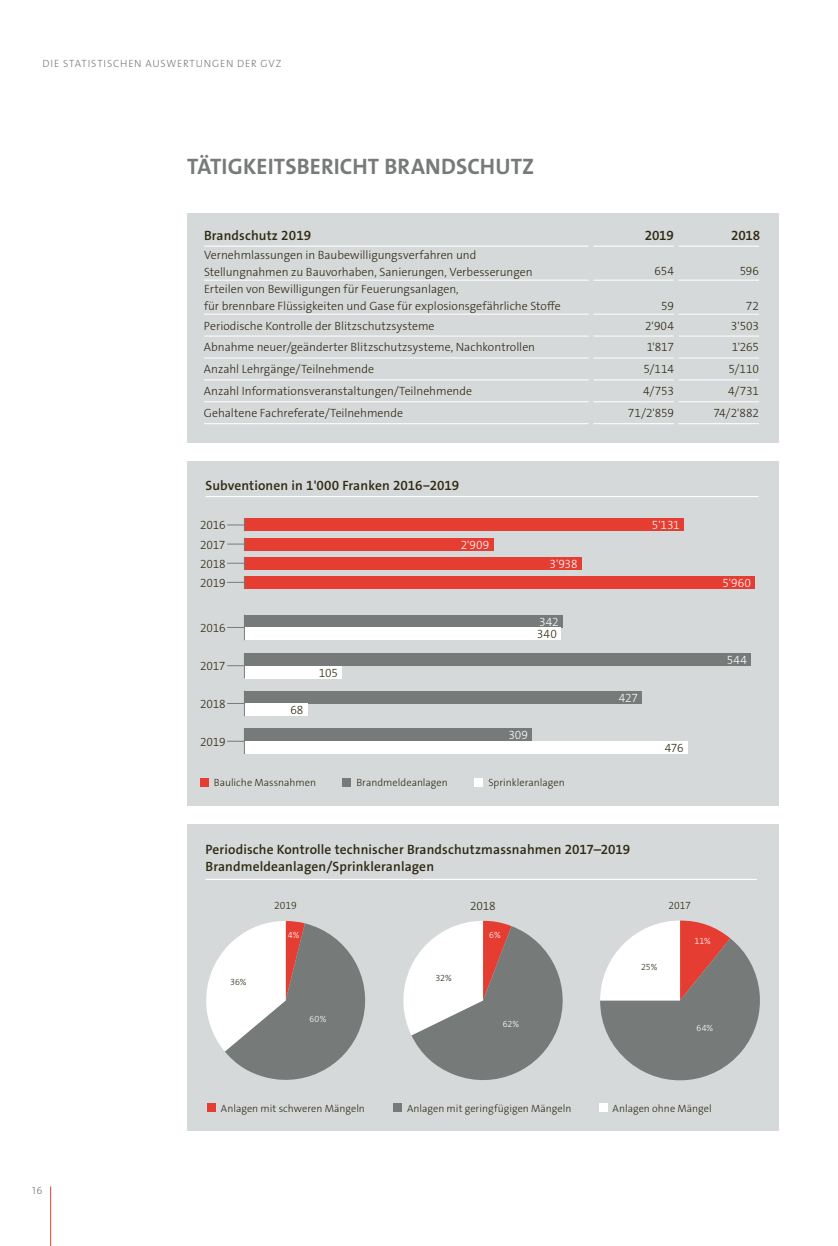
<style>
.page{position:relative;width:838px;height:1246px;background:#fff}
.page>*{position:absolute;margin:0;border:0;box-sizing:border-box;transform-origin:0 0}
.t1{font:22.5px "The Sans LP7 Bld";letter-spacing:.005em;color:#767a78}
.t2{font:13.5px/16.6px "The Sans LP6 Se Bld";letter-spacing:.01em;color:#2f2912}
.t3{font:12px/19px "The Sans LP3 Lig";color:#2f2912}
.t4{font:12px "The Sans LP3 Lig";letter-spacing:-.015em;color:#fff}
.t5{font:10.5px "The Sans LP3 Lig";color:#2f2912}
.t6{font:10.5px "The Sans LP3 Lig";letter-spacing:.08em;color:#767a78}
.t7{font:9px "The Sans LP3 Lig";color:#fff}
.t8{font:9px "The Sans LP3 Lig";color:#2f2912}
</style>
<div class="page">
<div style="left:187px;top:461px;width:591px;height:344px;background:#d6d9da"></div>
<div style="left:187px;top:213px;width:591px;height:229px;background:#d6d9da"></div>
<div style="left:187px;top:825px;width:591px;height:306px;background:#d6d9da"></div>
<div style="left:244px;top:615px;width:319px;height:12px;background:#767a78"></div>
<div style="left:244px;top:653px;width:507px;height:13px;background:#767a78"></div>
<div style="left:244px;top:691px;width:398px;height:12px;background:#767a78"></div>
<div style="left:244px;top:728px;width:288px;height:13px;background:#767a78"></div>
<div style="left:244px;top:627px;width:317px;height:13px;background:#fff"></div>
<div style="left:244px;top:666px;width:98px;height:12px;background:#fff"></div>
<div style="left:244px;top:703px;width:64px;height:13px;background:#fff"></div>
<div style="left:244px;top:741px;width:444px;height:13px;background:#fff"></div>
<div style="left:244px;top:519px;width:440px;height:12px;background:#e63d33"></div>
<div style="left:244px;top:538px;width:249px;height:12px;background:#e63d33"></div>
<div style="left:244px;top:557px;width:338px;height:13px;background:#e63d33"></div>
<div style="left:244px;top:576px;width:511px;height:13px;background:#e63d33"></div>
<svg style="left:206px;top:921px;width:160px;height:159px"></svg>
<svg style="left:600px;top:920px;width:160px;height:160px"></svg>
<svg style="left:403px;top:921px;width:160px;height:159px"></svg>
<hr style="left:50px;top:1186px;width:1px;height:60px;background:#e63d33">
<hr style="left:204px;top:246px;width:385px;height:1px;background:#fff">
<hr style="left:593px;top:246px;width:81px;height:1px;background:#fff">
<hr style="left:678px;top:246px;width:81px;height:1px;background:#fff">
<hr style="left:204px;top:280px;width:385px;height:1px;background:#fff">
<hr style="left:593px;top:280px;width:81px;height:1px;background:#fff">
<hr style="left:678px;top:280px;width:81px;height:1px;background:#fff">
<hr style="left:204px;top:314px;width:385px;height:1px;background:#fff">
<hr style="left:593px;top:314px;width:81px;height:1px;background:#fff">
<hr style="left:678px;top:314px;width:81px;height:1px;background:#fff">
<hr style="left:204px;top:336px;width:385px;height:1px;background:#fff">
<hr style="left:593px;top:336px;width:81px;height:1px;background:#fff">
<hr style="left:678px;top:336px;width:81px;height:1px;background:#fff">
<hr style="left:204px;top:358px;width:385px;height:1px;background:#fff">
<hr style="left:593px;top:358px;width:81px;height:1px;background:#fff">
<hr style="left:678px;top:358px;width:81px;height:1px;background:#fff">
<hr style="left:204px;top:380px;width:385px;height:1px;background:#fff">
<hr style="left:593px;top:380px;width:81px;height:1px;background:#fff">
<hr style="left:678px;top:380px;width:81px;height:1px;background:#fff">
<hr style="left:204px;top:401px;width:385px;height:1px;background:#fff">
<hr style="left:593px;top:401px;width:81px;height:1px;background:#fff">
<hr style="left:678px;top:401px;width:81px;height:1px;background:#fff">
<hr style="left:204px;top:423px;width:385px;height:1px;background:#fff">
<hr style="left:593px;top:423px;width:81px;height:1px;background:#fff">
<hr style="left:678px;top:423px;width:81px;height:1px;background:#fff">
<hr style="left:205px;top:496px;width:553px;height:1px;background:#fff">
<hr style="left:205px;top:879px;width:552px;height:1px;background:#fff">
<div style="left:200px;top:778px;width:8px;height:9px;background:#e63d33"></div>
<div style="left:342px;top:778px;width:9px;height:9px;background:#767a78"></div>
<div style="left:474px;top:778px;width:9px;height:9px;background:#fff"></div>
<div style="left:207px;top:1104px;width:9px;height:8px;background:#e63d33"></div>
<div style="left:393px;top:1104px;width:9px;height:8px;background:#767a78"></div>
<div style="left:599px;top:1104px;width:8px;height:8px;background:#fff"></div>
<svg style="left:227px;top:626px;width:18px;height:14px"></svg>
<svg style="left:227px;top:665px;width:18px;height:13px"></svg>
<svg style="left:227px;top:702px;width:18px;height:14px"></svg>
<svg style="left:227px;top:740px;width:18px;height:14px"></svg>
<svg style="left:227px;top:519px;width:18px;height:12px"></svg>
<svg style="left:227px;top:538px;width:18px;height:12px"></svg>
<svg style="left:227px;top:557px;width:18px;height:13px"></svg>
<svg style="left:227px;top:576px;width:18px;height:13px"></svg>
<p class="t6" style="left:43px;top:56px;width:240px">DIE STATISTISCHEN AUSWERTUNGEN DER GVZ</p>
<h1 class="t1" style="left:187px;top:152px;width:348px">TÄTIGKEITSBERICHT BRANDSCHUTZ</h1>
<p class="t2" style="left:204px;top:227px;width:109px">Brandschutz 2019</p>
<p class="t2" style="left:645px;top:227px;width:31px">2019</p>
<p class="t2" style="left:731px;top:227px;width:31px">2018</p>
<p class="t3" style="left:204px;top:247px;width:330px;line-height:16.6px">Vernehmlassungen in Baubewilligungsverfahren und<br>Stellungnahmen zu Bauvorhaben, Sanierungen, Verbesserungen</p>
<p class="t3" style="left:654px;top:262px;width:21px">654</p>
<p class="t3" style="left:739px;top:262px;width:21px">596</p>
<p class="t3" style="left:204px;top:281px;width:358px;line-height:16.6px">Erteilen von Bewilligungen für Feuerungsanlagen,<br>für brennbare Flüssigkeiten und Gase für explosionsgefährliche Stoffe</p>
<p class="t3" style="left:661px;top:296px;width:14px">59</p>
<p class="t3" style="left:746px;top:296px;width:15px">72</p>
<p class="t3" style="left:204px;top:316px;width:232px">Periodische Kontrolle der Blitzschutzsysteme</p>
<p class="t3" style="left:645px;top:316px;width:30px">2'904</p>
<p class="t3" style="left:731px;top:316px;width:30px">3'503</p>
<p class="t3" style="left:204px;top:338px;width:333px">Abnahme neuer/geänderter Blitzschutzsysteme, Nachkontrollen</p>
<p class="t3" style="left:646px;top:338px;width:29px">1'817</p>
<p class="t3" style="left:731px;top:338px;width:29px">1'265</p>
<p class="t3" style="left:204px;top:360px;width:171px">Anzahl Lehrgänge/Teilnehmende</p>
<p class="t3" style="left:643px;top:360px;width:32px">5/114</p>
<p class="t3" style="left:728px;top:360px;width:32px">5/110</p>
<p class="t3" style="left:204px;top:382px;width:270px">Anzahl Informationsveranstaltungen/Teilnehmende</p>
<p class="t3" style="left:643px;top:382px;width:32px">4/753</p>
<p class="t3" style="left:728px;top:382px;width:32px">4/731</p>
<p class="t3" style="left:204px;top:404px;width:201px">Gehaltene Fachreferate/Teilnehmende</p>
<p class="t3" style="left:628px;top:404px;width:47px">71/2'859</p>
<p class="t3" style="left:713px;top:404px;width:47px">74/2'882</p>
<p class="t6" style="left:32px;top:1183px;width:12px">16</p>
<p class="t2" style="left:205px;top:477px;width:255px">Subventionen in 1'000 Franken 2016‒2019</p>
<p class="t3" style="left:200px;top:516px;width:27px;text-align:justify">2016<br>2017<br>2018<br>2019</p>
<p class="t3" style="left:200px;top:618px;width:27px">2016</p>
<p class="t3" style="left:200px;top:657px;width:27px">2017</p>
<p class="t3" style="left:200px;top:694px;width:27px">2018</p>
<p class="t3" style="left:200px;top:732px;width:27px">2019</p>
<p class="t3" style="left:290px;top:701px;width:15px">68</p>
<p class="t3" style="left:319px;top:663px;width:21px">105</p>
<p class="t4" style="left:461px;top:537px;width:30px">2'909</p>
<p class="t4" style="left:549px;top:556px;width:30px">3'938</p>
<p class="t4" style="left:539px;top:614px;width:21px">342</p>
<p class="t3" style="left:537px;top:625px;width:21px">340</p>
<p class="t4" style="left:508px;top:727px;width:21px">309</p>
<p class="t5" style="left:214px;top:776px;width:104px">Bauliche Massnahmen</p>
<p class="t5" style="left:356px;top:776px;width:93px">Brandmeldeanlagen</p>
<p class="t5" style="left:488px;top:776px;width:78px">Sprinkleranlagen</p>
<p class="t4" style="left:652px;top:518px;width:29px">5'131</p>
<p class="t4" style="left:619px;top:690px;width:21px">427</p>
<p class="t3" style="left:664px;top:739px;width:20px">476</p>
<p class="t4" style="left:722px;top:575px;width:30px">5'960</p>
<p class="t4" style="left:726px;top:652px;width:22px">544</p>
<p class="t2" style="left:205px;top:841px;width:426px">Periodische Kontrolle technischer Brandschutzmassnahmen 2017–2019<br>Brandmeldeanlagen/Sprinkleranlagen</p>
<p class="t5" style="left:274px;top:899px;width:24px">2019</p>
<p class="t3" style="left:470px;top:896px;width:27px">2018</p>
<p class="t5" style="left:668px;top:899px;width:24px">2017</p>
<p class="t8" style="left:230px;top:976px;width:18px">36%</p>
<p class="t7" style="left:288px;top:929px;width:13px">4%</p>
<p class="t7" style="left:309px;top:1013px;width:18px">60%</p>
<p class="t8" style="left:435px;top:972px;width:18px">32%</p>
<p class="t7" style="left:489px;top:929px;width:13px">6%</p>
<p class="t7" style="left:503px;top:1018px;width:18px">62%</p>
<p class="t8" style="left:641px;top:961px;width:18px">25%</p>
<p class="t7" style="left:694px;top:935px;width:18px">11%</p>
<p class="t7" style="left:696px;top:1022px;width:18px">64%</p>
<p class="t5" style="left:221px;top:1101px;width:145px">Anlagen mit schweren Mängeln</p>
<p class="t5" style="left:407px;top:1101px;width:166px">Anlagen mit geringfügigen Mängeln</p>
<p class="t5" style="left:612px;top:1101px;width:101px">Anlagen ohne Mängel</p>
</div>
